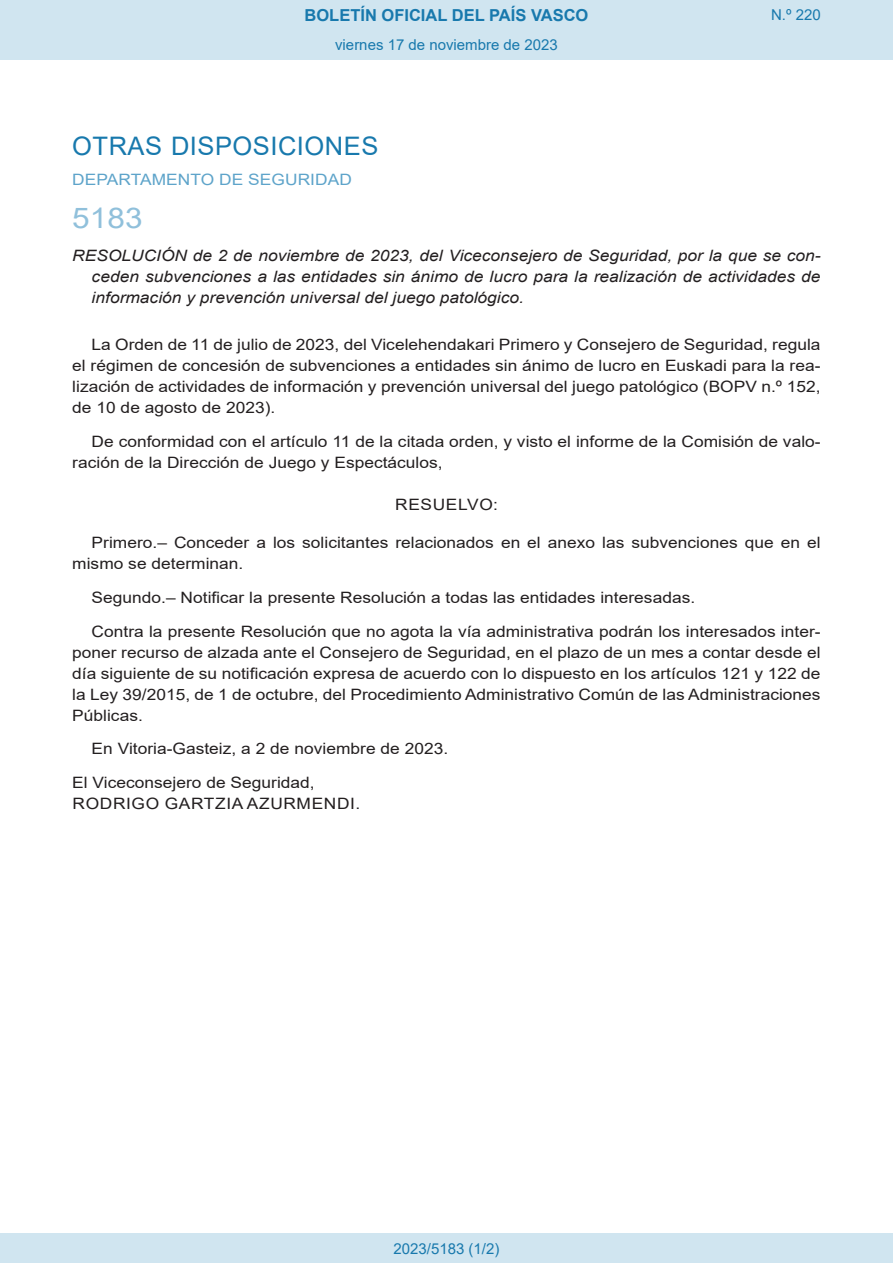
<style>
.page{position:relative;width:893px;height:1263px;background:#fff}
.page>*{position:absolute;margin:0;border:0;box-sizing:border-box;transform-origin:0 0}
.BOPVOrden{font:28.5px "Arial";color:#90c0db;scale:1.11 1}
.BOPVSeccion{font:25.5px "Arial";letter-spacing:.02em;color:#1879ad}
.t1{font:700 16.5px "Arial";color:#1879ad}
.BOPVDetalle{font:15.6px/21px "Arial";color:#231f20;text-align:justify;scale:1.11 1}
.BOPVTitulo{font:italic 15.6px/21px "Arial";color:#231f20;text-align:justify;scale:1.11 1}
.BOPVFirmaLugFec{font:15.6px "Arial";color:#231f20;scale:1.11 1}
.BOPVFirmaPuesto{font:15.6px "Arial";color:#231f20;scale:1.11 1}
.BOPVFirmaNombre{font:15.6px "Arial";letter-spacing:.035em;color:#231f20;scale:1.11 1}
.BOPVOrganismo{font:15.6px "Arial";letter-spacing:.005em;color:#5ea4ca;scale:1.11 1}
.BOPVClave{font:15.6px "Arial";letter-spacing:.035em;color:#231f20;scale:1.11 1}
.Paginacion_Centro{font:15px "Arial";color:#1879ad}
</style>
<div class="page">
<div style="left:0;top:0;width:893px;height:60px;background:#d0e5f0"></div>
<div style="left:0;top:1233px;width:893px;height:30px;background:#d0e5f0"></div>
<p class="t1" style="left:305px;top:3px;width:285px">BOLETÍN OFICIAL DEL PAÍS VASCO</p>
<p class="Paginacion_Centro" style="left:335px;top:35px;width:224px">viernes 17 de noviembre de 2023</p>
<p class="Paginacion_Centro" style="left:771px;top:5px;width:51px">N.º 220</p>
<p class="BOPVSeccion" style="left:72px;top:128px;width:308px">OTRAS DISPOSICIONES</p>
<p class="BOPVOrganismo" style="left:72px;top:169px;width:253px">DEPARTAMENTO DE SEGURIDAD</p>
<p class="BOPVOrden" style="left:72px;top:198px;width:65px">5183</p>
<p class="BOPVTitulo" style="left:92px;top:246px;width:658px;text-indent:-19px">RESOLUCIÓN de 2 de noviembre de 2023, del Viceconsejero de Seguridad, por la que se con&shy;ceden subvenciones a las entidades sin ánimo de lucro para la realización de actividades de información y prevención universal del juego patológico.</p>
<p class="BOPVDetalle" style="left:72px;top:334px;width:676px;text-indent:19px">La Orden de 11 de julio de 2023, del Vicelehendakari Primero y Consejero de Seguridad, regula el régimen de concesión de subvenciones a entidades sin ánimo de lucro en Euskadi para la rea&shy;lización de actividades de información y prevención universal del juego patológico (BOPV n.º 152, de 10 de agosto de 2023).</p>
<p class="BOPVDetalle" style="left:72px;top:431px;width:676px;text-indent:19px">De conformidad con el artículo 11 de la citada orden, y visto el informe de la Comisión de valo&shy;ración de la Dirección de Juego y Espectáculos,</p>
<p class="BOPVClave" style="left:395px;top:494px;width:94px">RESUELVO:</p>
<p class="BOPVDetalle" style="left:72px;top:532px;width:676px;text-indent:19px">Primero.– Conceder a los solicitantes relacionados en el anexo las subvenciones que en el mismo se determinan.</p>
<p class="BOPVDetalle" style="left:92px;top:587px;width:545px">Segundo.– Notificar la presente Resolución a todas las entidades interesadas.</p>
<p class="BOPVDetalle" style="left:72px;top:620px;width:676px;text-indent:19px">Contra la presente Resolución que no agota la vía administrativa podrán los interesados inter&shy;poner recurso de alzada ante el Consejero de Seguridad, en el plazo de un mes a contar desde el día siguiente de su notificación expresa de acuerdo con lo dispuesto en los artículos 121 y 122 de la Ley 39/2015, de 1 de octubre, del Procedimiento Administrativo Común de las Administraciones Públicas.</p>
<p class="BOPVFirmaLugFec" style="left:92px;top:738px;width:323px">En Vitoria-Gasteiz, a 2 de noviembre de 2023.</p>
<p class="BOPVFirmaPuesto" style="left:72px;top:772px;width:220px">El Viceconsejero de Seguridad,</p>
<p class="BOPVFirmaNombre" style="left:73px;top:793px;width:261px">RODRIGO GARTZIA AZURMENDI.</p>
<p class="Paginacion_Centro" style="left:393px;top:1238px;width:107px">2023/5183 (1/2)</p>
</div>
